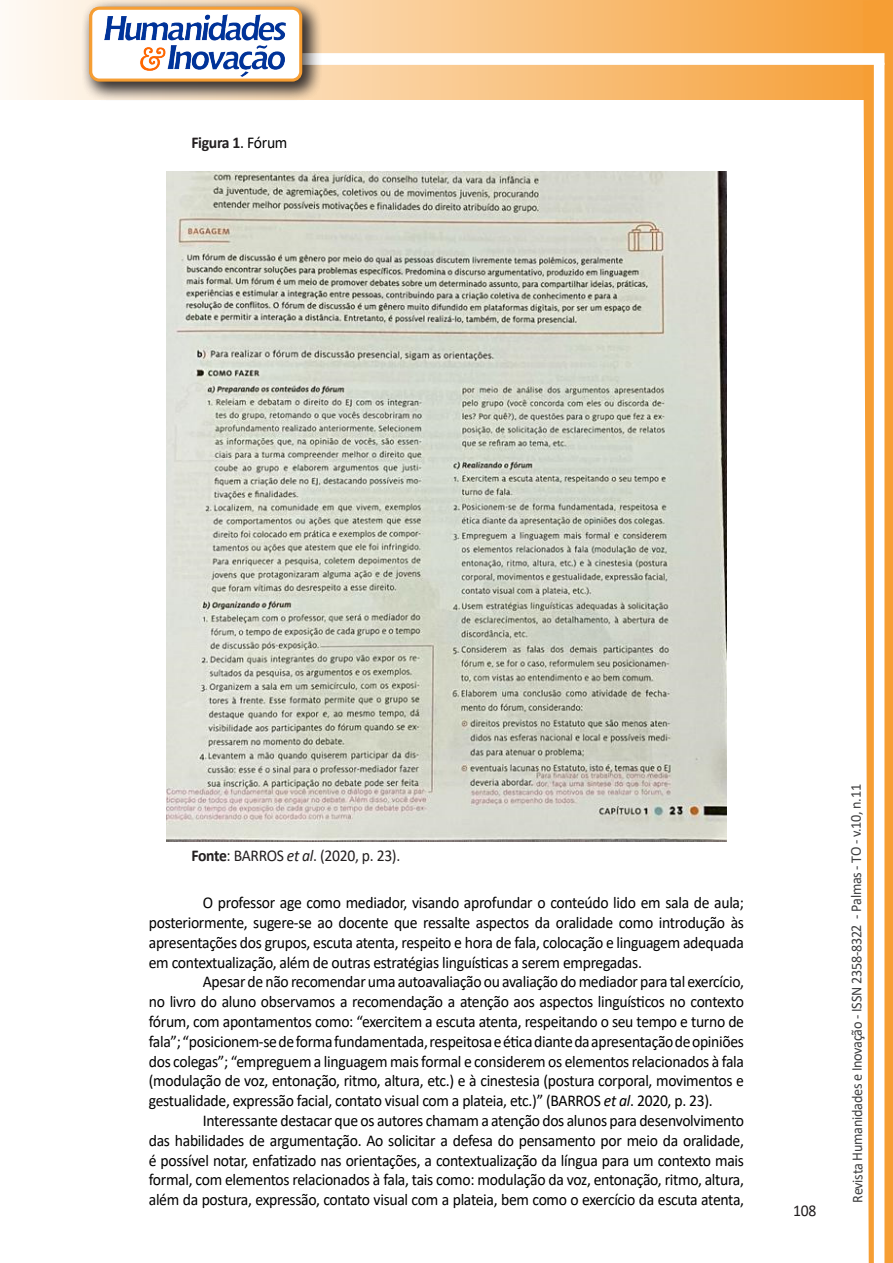
<style>
.page{position:relative;width:893px;height:1263px;background:#fff}
.page>*{position:absolute;margin:0;border:0;box-sizing:border-box;transform-origin:0 0}
.texto{font:16.5px/19.8px "Calibri";letter-spacing:-.02em;color:#000;text-align:justify;scale:.95 1}
.texto-2{font:16.5px "Calibri";letter-spacing:-.02em;color:#231f20;scale:.95 1}
.texto-3{font:700 16.5px "Calibri";letter-spacing:-.02em;color:#231f20;scale:.95 1}
.t1{font:15px "Calibri";letter-spacing:-.025em;color:#3e3e3f;scale:.95 1}
.s1{font-weight:400;color:#000}
.s2{font-weight:700}
.s3{font-style:italic}
</style>
<div class="page">
<svg style="left:5px;top:0;width:858px;height:100px;background:#f9c484"></svg>
<div style="left:302px;top:53px;width:582px;height:12px;background:#fff;border:2px solid #fff"></div>
<svg style="left:863px;top:0;width:30px;height:1263px"></svg>
<div style="left:81px;top:0;width:241px;height:102px;background:#231f20;opacity:.75"></div>
<div style="left:91px;top:8px;width:210px;height:72px;background:#fff;border-radius:9px"></div>
<img style="left:104px;top:14px;width:181px;height:62px">
<div style="left:89px;top:7px;width:213px;height:75px;border:3px solid #f69e34;border-radius:9px"></div>
<img style="left:166px;top:172px;width:561px;height:669px">
<p class="texto-3" style="left:191px;top:131px;width:103px">Figura 1<span class="s1">. Fórum</span></p>
<p class="texto-2" style="left:191px;top:844px;width:221px"><span class="s2">Fonte</span>: BARROS <span class="s3">et al</span>. (2020, p. 23).</p>
<p class="texto" style="left:149px;top:892px;width:628px;text-indent:54px">O professor age como mediador, visando aprofundar o conteúdo lido em sala de aula; posteriormente, sugere-se ao docente que ressalte aspectos da oralidade como introdução às apresentações dos grupos, escuta atenta, respeito e hora de fala, colocação e linguagem adequada em contextualização, além de outras estratégias linguísticas a serem empregadas.</p>
<p class="texto" style="left:149px;top:971px;width:628px;text-indent:54px">Apesar de não recomendar uma autoavaliação ou avaliação do mediador para tal exercício, no livro do aluno observamos a recomendação a atenção aos aspectos linguísticos no contexto fórum, com apontamentos como: “exercitem a escuta atenta, respeitando o seu tempo e turno de fala”; “posicionem-se de forma fundamentada, respeitosa e ética diante da apresentação de opiniões dos colegas”; “empreguem a linguagem mais formal e considerem os elementos relacionados à fala (modulação de voz, entonação, ritmo, altura, etc.) e à cinestesia (postura corporal, movimentos e gestualidade, expressão facial, contato visual com a plateia, etc.)” (BARROS <span class="s3">et al</span>. 2020, p. 23).</p>
<p class="texto" style="left:149px;top:1110px;width:628px;text-indent:54px">Interessante destacar que os autores chamam a atenção dos alunos para desenvolvimento das habilidades de argumentação. Ao solicitar a defesa do pensamento por meio da oralidade, é possível notar, enfatizado nas orientações, a contextualização da língua para um contexto mais formal, com elementos relacionados à fala, tais como: modulação da voz, entonação, ritmo, altura, além da postura, expressão, contato visual com a plateia, bem como o exercício da escuta atenta,</p>
<p class="texto-2" style="left:793px;top:1199px;width:26px">108</p>
<p class="t1" style="left:846px;top:1203px;width:442px;rotate:-90deg">Revista Humanidades e Inovação - ISSN 2358-8322 - Palmas - TO - v.10, n.11</p>
</div>
